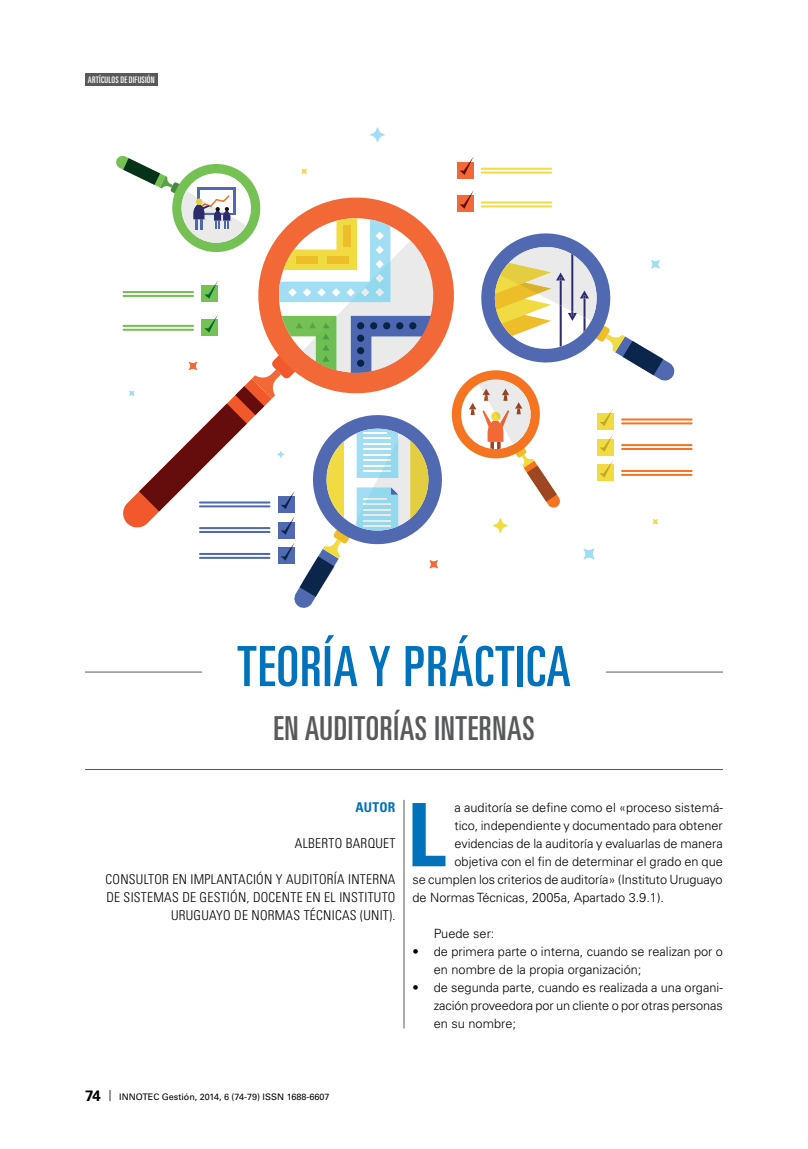
<style>
.page{position:relative;width:808px;height:1149px;background:#fff}
.page>*{position:absolute;margin:0;border:0;box-sizing:border-box;transform-origin:0 0}
.t1{font:700 condensed 87.6px "Univers LT Std";color:#0072bc}
.t2{font:ultra-condensed 55.5px "Univers LT Std";letter-spacing:.02em;color:#0072bc}
.t3{font:ultra-condensed 33px "Univers LT Std";letter-spacing:.02em;color:#58595b}
.t4{font:300 condensed 13.5px "Univers LT Std";letter-spacing:.02em;color:#000}
.t5{font:700 condensed 13.5px "Univers LT Std";letter-spacing:.02em;color:#0072bc}
.t6{font:300 12.75px/18px "Univers LT Std";color:#000}
.t7{font:9px "Univers LT Std";color:#000}
.t8{font:ultra-condensed 9px "Univers LT Std";letter-spacing:.03em;color:#fff}
.s1{font-weight:700;font-size:15px}
.s2{font-weight:300;font-stretch:ultra-condensed;font-size:15px}
</style>
<div class="page">
<div style="left:85px;top:73px;width:72px;height:13px;background:#58595b"></div>
<hr style="left:404px;top:799px;width:1px;height:229px;background:#58595b">
<hr style="left:85px;top:671px;width:117px;height:1px;background:#58595b">
<hr style="left:85px;top:768px;width:638px;height:1px;background:#58595b">
<hr style="left:606px;top:671px;width:117px;height:1px;background:#58595b">
<hr style="left:621px;top:418px;width:71px;height:2px;background:#f47421">
<hr style="left:621px;top:422px;width:71px;height:2px;background:#f47421">
<hr style="left:621px;top:444px;width:71px;height:2px;background:#f47421">
<hr style="left:621px;top:448px;width:71px;height:2px;background:#f47421">
<hr style="left:621px;top:470px;width:71px;height:2px;background:#f47421">
<hr style="left:621px;top:473px;width:71px;height:2px;background:#f47421">
<svg style="left:370px;top:128px;width:14px;height:14px"></svg>
<svg style="left:116px;top:156px;width:559px;height:452px"></svg>
<p class="t8" style="left:88px;top:75px;width:68px">ARTÍCULOS DE DIFUSIÓN</p>
<h2 class="t2" style="left:237px;top:634px;width:335px">TEORÍA Y PRÁCTICA</h2>
<h3 class="t3" style="left:273px;top:709px;width:263px">EN AUDITORÍAS INTERNAS</h3>
<p class="t5" style="left:355px;top:798px;width:42px">AUTOR</p>
<p class="t4" style="left:295px;top:835px;width:102px">ALBERTO BARQUET</p>
<p class="t4" style="left:106px;top:871px;width:290px">CONSULTOR EN IMPLANTACIÓN Y AUDITORÍA INTERNA</p>
<p class="t4" style="left:106px;top:889px;width:291px">DE SISTEMAS DE GESTIÓN, DOCENTE EN EL I NSTITUTO</p>
<p class="t4" style="left:171px;top:907px;width:200px">URUGUAYO DE NORMAS TÉCNICAS (UNIT</p>
<p class="t4" style="left:389px;top:907px;width:8px">).</p>
<h1 class="t1" style="left:407px;top:781px;width:40px">L</h1>
<p class="t6" style="left:454px;top:798px;width:270px">a auditoría se define como el «proceso sistemá-</p>
<p class="t6" style="left:454px;top:816px;width:270px">tico, independiente y documentado para obtener</p>
<p class="t6" style="left:454px;top:834px;width:270px">evidencias de la auditoría y evaluarlas de manera</p>
<p class="t6" style="left:454px;top:852px;width:270px">objetiva con el fin de determinar el grado en que</p>
<p class="t6" style="left:412px;top:870px;width:312px">se cumplen los criterios de auditoría» (Instituto Uruguayo</p>
<p class="t6" style="left:412px;top:888px;width:253px">de Normas Técnicas, 2005a, Apartado 3.9.1).</p>
<p class="t6" style="left:434px;top:924px;width:62px">Puede ser:</p>
<p class="t6" style="left:434px;top:942px;width:291px;text-indent:-21px">• de primera parte o interna, cuando se realizan por o en nombre de la propia organización;</p>
<p class="t6" style="left:434px;top:978px;width:291px;text-align:justify;text-indent:-21px">• de segunda parte, cuando es realizada a una organi&shy;zación proveedora por un cliente o por otras personas en su nombre;</p>
<p class="t7" style="left:85px;top:1090px;width:246px"><span class="s1">74</span> <span class="s2">|</span> INNOTEC Gestión, 2014, 6 (74-79) ISSN 1688-6607</p>
</div>
